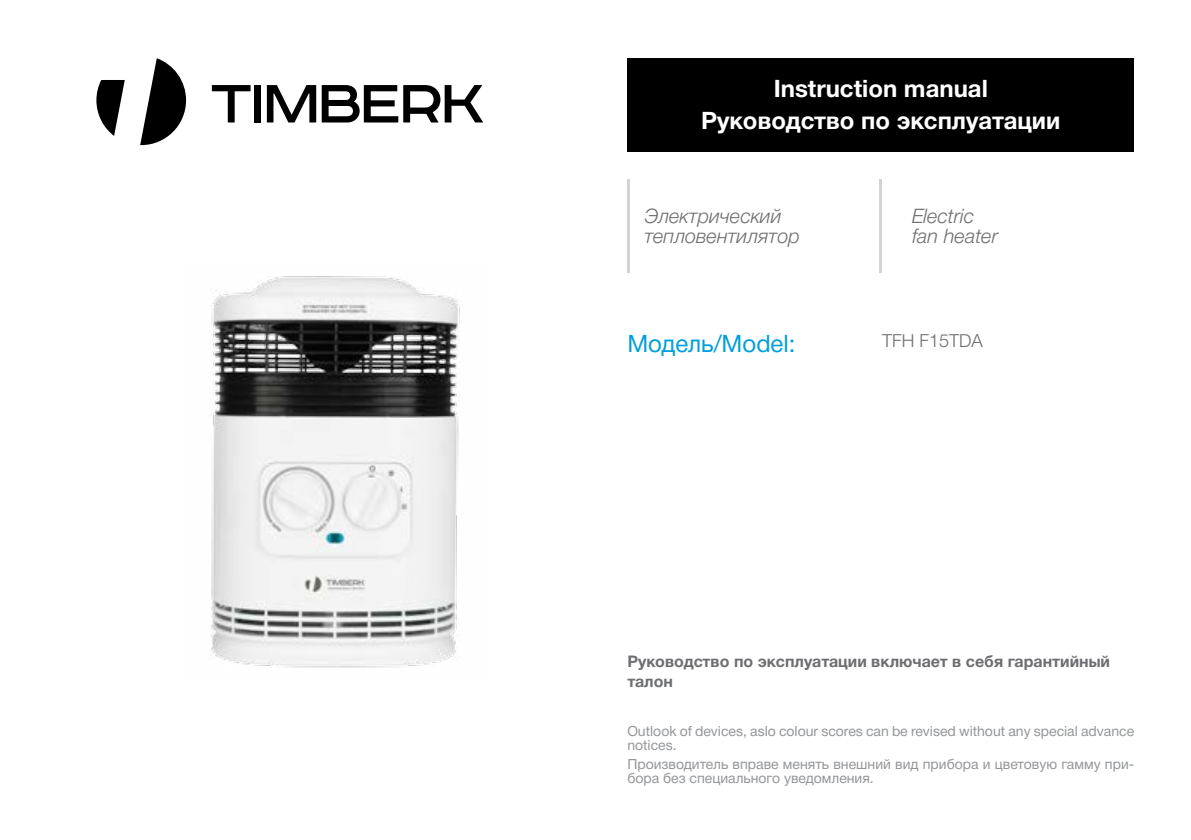
<style>
.page{position:relative;width:1191px;height:840px;background:#fff}
.page>*{position:absolute;margin:0;border:0;box-sizing:border-box;transform-origin:0 0}
.t1{font:700 24px/31.4px "Helvetica Neue Cyr";color:#fff;text-align:center}
.t2{font:24px "Helvetica Neue Cyr";color:#009fdb}
.t3{font:italic 300 20px/19.6px "Helvetica Neue Cyr";color:#6d6e71}
.t4{font:300 18px "Helvetica Neue Cyr";color:#6d6e71}
.t5{font:700 16px/20px "Helvetica Neue Cyr";color:#6d6e71}
.t6{font:14px/14px "Helvetica Neue Cyr";color:#939598}
</style>
<div class="page">
<div style="left:627px;top:58px;width:507px;height:93px;background:#000"></div>
<hr style="left:627px;top:179px;width:3px;height:93px;background:#d1d3d4">
<hr style="left:879px;top:179px;width:3px;height:93px;background:#d1d3d4">
<svg style="left:140px;top:58px;width:46px;height:87px"></svg>
<svg style="left:96px;top:80px;width:29px;height:56px"></svg>
<svg style="left:212px;top:85px;width:38px;height:37px"></svg>
<div style="left:254px;top:85px;width:7px;height:37px;background:#000"></div>
<svg style="left:267px;top:85px;width:49px;height:37px"></svg>
<svg style="left:322px;top:85px;width:161px;height:37px"></svg>
<img style="left:209px;top:276px;width:251px;height:392px">
<h1 class="t1" style="left:701px;top:73px;width:361px">Instruction manual<br>Руководство по эксплуатации</h1>
<h2 class="t3" style="left:644px;top:206px;width:157px">Электрический тепловентилятор</h2>
<h2 class="t3" style="left:912px;top:206px;width:87px">Electric fan heater</h2>
<h1 class="t2" style="left:627px;top:330px;width:170px">Модель/Model:</h1>
<p class="t4" style="left:882px;top:331px;width:102px">TFH F15TDA</p>
<p class="t5" style="left:627px;top:651px;width:484px">Руководство по эксплуатации включает в себя гарантийный талон</p>
<p class="t6" style="left:627px;top:723px;width:508px">Outlook of devices, aslo colour scores can be revised without any special advance notices.</p>
<p class="t6" style="left:627px;top:757px;width:508px">Производитель вправе менять внешний вид прибора и цветовую гамму при&shy;бора без специального уведомления.</p>
</div>
